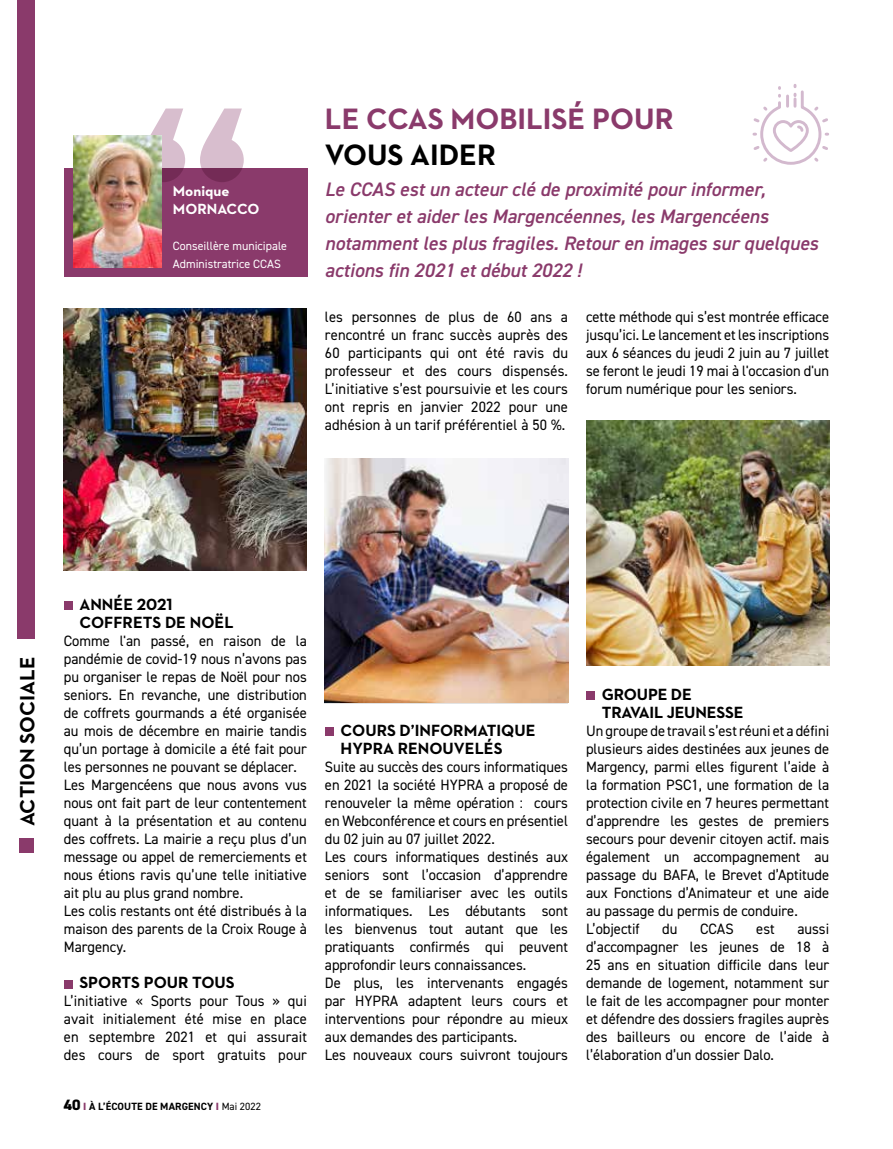
<style>
.page{position:relative;width:893px;height:1149px;background:#fff}
.page>*{position:absolute;margin:0;border:0;box-sizing:border-box;transform-origin:0 0}
.t1{font:700 30px "Neutraface 2 Text";color:#8a3a6b}
.t2{font:700 30px "Neutraface 2 Text";color:#000}
.t3{font:700 21px "Neutraface 2 Text";color:#000}
.t4{font:italic 600 19.5px/27px "DIN2014";color:#8a3a6b}
.t5{font:700 16.5px/18px "Neutraface 2 Text";color:#000}
.t6{font:15px/18px "DIN2014";color:#000;text-align:justify}
.t7{font:700 15px/18px "Neutraface 2 Text";color:#fff}
.t8{font:12px/18px "DIN2014";color:#fff}
.t9{font:700 10.5px "DIN2014";letter-spacing:.01em;color:#000}
.s1{font-weight:800;font-size:15px}
.s2{font-weight:800;color:#8a3a6b}
.s3{font-weight:400}
</style>
<div class="page">
<div style="left:18px;top:0;width:17px;height:639px;background:#8a3a6b"></div>
<div style="left:19px;top:838px;width:15px;height:15px;background:#8a3a6b"></div>
<div style="left:64px;top:601px;width:9px;height:9px;background:#8a3a6b"></div>
<div style="left:64px;top:979px;width:9px;height:9px;background:#8a3a6b"></div>
<div style="left:325px;top:727px;width:9px;height:9px;background:#8a3a6b"></div>
<div style="left:586px;top:691px;width:9px;height:9px;background:#8a3a6b"></div>
<div style="left:64px;top:168px;width:244px;height:108px;background:#8a3a6b"></div>
<svg style="left:150px;top:108px;width:94px;height:74px"></svg>
<img style="left:64px;top:309px;width:243px;height:261px">
<img style="left:73px;top:135px;width:88px;height:132px">
<img style="left:325px;top:458px;width:243px;height:244px">
<img style="left:586px;top:420px;width:243px;height:245px">
<svg style="left:752px;top:85px;width:77px;height:80px"></svg>
<p class="t7" style="left:173px;top:181px;width:88px">Monique<br>MORNACCO</p>
<p class="t8" style="left:173px;top:236px;width:116px">Conseillère municipale<br>Administratrice CCAS</p>
<h1 class="t1" style="left:325px;top:99px;width:350px">LE CCAS MOBILISÉ POUR</h1>
<h1 class="t2" style="left:325px;top:135px;width:173px">VOUS AIDER</h1>
<h3 class="t4" style="left:325px;top:175px;width:495px">Le CCAS est un acteur clé de proximité pour informer, orienter et aider les Margencéennes, les Margencéens notamment les plus fragiles. Retour en images sur quelques actions fin 2021 et début 2022 !</h3>
<p class="t6" style="left:325px;top:307px;width:245px">les personnes de plus de 60 ans a rencontré un franc succès auprès des 60 participants qui ont été ravis du professeur et des cours dispensés.<br>L’initiative s’est poursuivie et les cours ont repris en janvier 2022 pour une adhésion à un tarif préférentiel à 50 %.</p>
<p class="t6" style="left:586px;top:307px;width:245px">cette méthode qui s’est montrée efficace jusqu’ici. Le lancement et les inscriptions aux 6 séances du jeudi 2 juin au 7 juillet se feront le jeudi 19 mai à l'occasion d'un forum numérique pour les seniors.</p>
<h2 class="t3" style="left:14px;top:826px;width:171px;rotate:-90deg">ACTION SOCIALE</h2>
<p class="t5" style="left:79px;top:595px;width:156px">ANNÉE 2021<br>COFFRETS DE NOËL</p>
<p class="t6" style="left:64px;top:631px;width:245px;text-align:left">Comme l'an passé, en raison de la pandémie de covid-19 nous n’avons pas pu organiser le repas de Noël pour nos seniors. En revanche, une distribution de coffrets gourmands a été organisée au mois de décembre en mairie tandis qu’un portage à domicile a été fait pour les personnes ne pouvant se déplacer.<br>Les Margencéens que nous avons vus nous ont fait part de leur contentement quant à la présentation et au contenu des coffrets. La mairie a reçu plus d’un message ou appel de remerciements et nous étions ravis qu’une telle initiative ait plu au plus grand nombre.<br>Les colis restants ont été distribués à la maison des parents de la Croix Rouge à Margency.</p>
<p class="t5" style="left:79px;top:973px;width:157px">SPORTS POUR TOUS</p>
<p class="t6" style="left:64px;top:991px;width:245px">L’initiative « Sports pour Tous » qui avait initialement été mise en place en septembre 2021 et qui assurait des cours de sport gratuits pour</p>
<p class="t9" style="left:64px;top:1098px;width:199px"><span class="s1">40</span> <span class="s2">I</span> À L’ÉCOUTE DE MARGENCY <span class="s2">I</span> <span class="s3">Mai 2022</span></p>
<p class="t5" style="left:341px;top:721px;width:196px">COURS D’INFORMATIQUE<br>HYPRA RENOUVELÉS</p>
<p class="t6" style="left:325px;top:757px;width:245px;text-align:left">Suite au succès des cours informatiques en 2021 la société HYPRA a proposé de renouveler la même opération : cours en Webconférence et cours en présentiel du 02 juin au 07 juillet 2022.<br>Les cours informatiques destinés aux seniors sont l’occasion d’apprendre et de se familiariser avec les outils informatiques. Les débutants sont les bienvenus tout autant que les pratiquants confirmés qui peuvent approfondir leurs connaissances.<br>De plus, les intervenants engagés par HYPRA adaptent leurs cours et interventions pour répondre au mieux aux demandes des participants.<br>Les nouveaux cours suivront toujours</p>
<p class="t5" style="left:602px;top:685px;width:143px">GROUPE DE<br>TRAVAIL JEUNESSE</p>
<p class="t6" style="left:586px;top:721px;width:245px;text-align:left">Un groupe de travail s’est réuni et a défini plusieurs aides destinées aux jeunes de Margency, parmi elles figurent l’aide à la formation PSC1, une formation de la protection civile en 7 heures permettant d’apprendre les gestes de premiers secours pour devenir citoyen actif. mais également un accompagnement au passage du BAFA, le Brevet d’Aptitude aux Fonctions d’Animateur et une aide au passage du permis de conduire.<br>L’objectif</p>
<p class="t6" style="left:662px;top:919px;width:17px">du</p>
<p class="t6" style="left:700px;top:919px;width:35px">CCAS</p>
<p class="t6" style="left:756px;top:919px;width:20px">est</p>
<p class="t6" style="left:586px;top:919px;width:245px;text-indent:211px">aussi d’accompagner les jeunes de 18 à 25 ans en situation difficile dans leur demande de logement, notamment sur le fait de les accompagner pour monter et défendre des dossiers fragiles auprès des bailleurs ou encore de l’aide à l’élaboration d’un dossier Dalo.</p>
</div>
